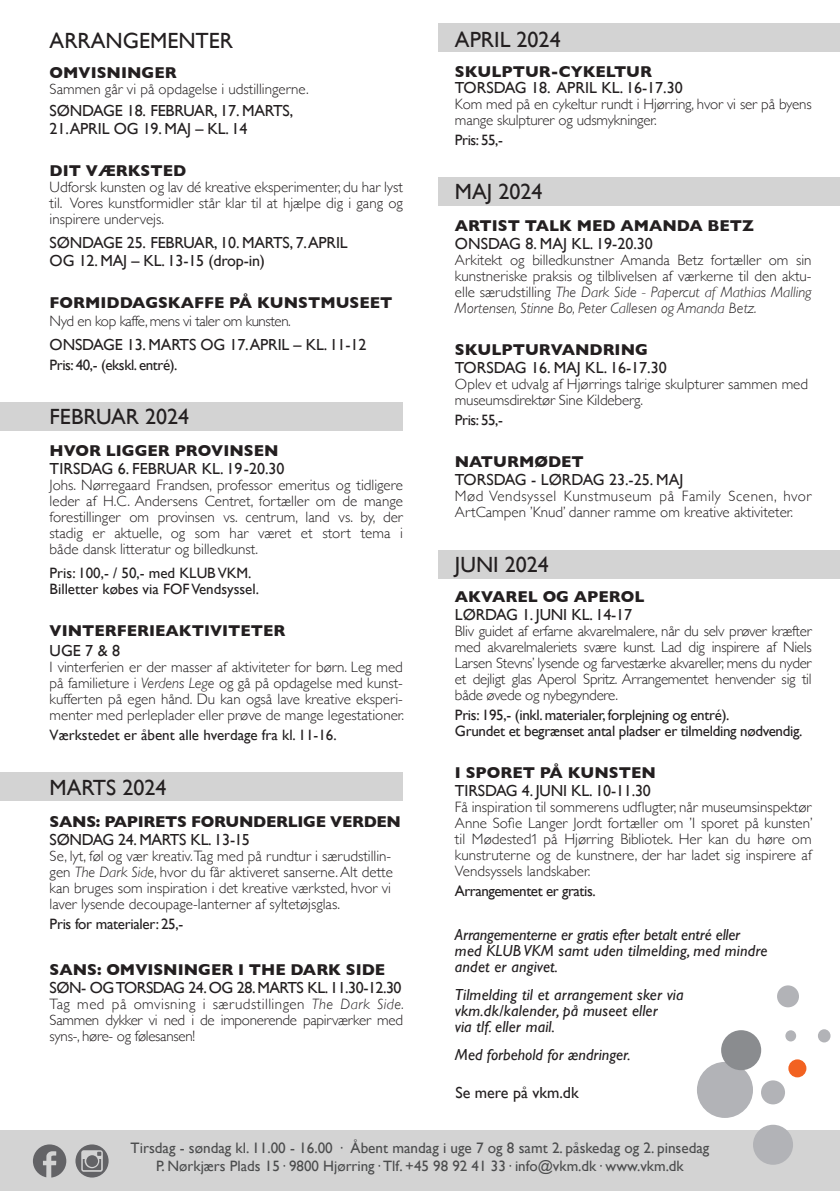
<style>
.page{position:relative;width:840px;height:1191px;background:#fff}
.page>*{position:absolute;margin:0;border:0;box-sizing:border-box;transform-origin:0 0}
.t1{font:22px "Gill Sans";color:#231f20}
.t2{font:16px/18px "Gill Sans";letter-spacing:-.01em;color:#231f20}
.t3{font:700 16px "Gill Sans";color:#231f20}
.t4{font:italic 16px/16px "Gill Sans";letter-spacing:.01em;color:#231f20}
.t5{font:italic 16px "Gill Sans";letter-spacing:-.01em;color:#231f20}
.t6{font:16px "Gill Sans";letter-spacing:-.03em;color:#231f20}
.t7{font:700 16px "Gill Sans";letter-spacing:-.02em;color:#231f20}
.t8{font:15.2px "Gill Sans";color:#4b4c4d}
.t9{font:300 15px/16px "Gill Sans";color:#231f20;text-align:justify}
.t10{font:300 15px/16px "Gill Sans";letter-spacing:-.02em;color:#231f20}
.t11{font:15px "Gill Sans";letter-spacing:-.02em;color:#231f20}
.t12{font:15px "Gill Sans";color:#231f20}
.t13{font:15px "Gill Sans";color:#4b4c4d}
.t14{font:300 15px "Gill Sans";letter-spacing:.035em;color:#231f20}
.t15{font:300 15px "Gill Sans";letter-spacing:-.03em;color:#231f20}
.s1{font-style:italic}
.s2{font-family:"Work Sans"}
</style>
<div class="page">
<div style="left:438px;top:24px;width:401px;height:28px;background:#d3d3d3"></div>
<div style="left:0;top:772px;width:403px;height:29px;background:#d3d3d3"></div>
<div style="left:0;top:402px;width:403px;height:29px;background:#d3d3d3"></div>
<div style="left:0;top:1130px;width:839px;height:61px;background:#d3d3d3"></div>
<div style="left:438px;top:177px;width:401px;height:29px;background:#d3d3d3"></div>
<svg style="left:75px;top:1144px;width:33px;height:33px"></svg>
<svg style="left:33px;top:1144px;width:33px;height:33px"></svg>
<div style="left:760px;top:1080px;width:24px;height:24px;background:#b2b3b7;border-radius:50%"></div>
<div style="left:788px;top:1059px;width:18px;height:18px;background:#f26221;border-radius:50%"></div>
<div style="left:696px;top:1062px;width:56px;height:56px;background:#b2b3b7;border-radius:50%"></div>
<div style="left:752px;top:1124px;width:40px;height:40px;background:#b2b3b7;border-radius:50%"></div>
<div style="left:776px;top:985px;width:22px;height:22px;background:#b2b3b7;border-radius:50%"></div>
<div style="left:720px;top:1030px;width:40px;height:40px;background:#8a8c8f;border-radius:50%"></div>
<div style="left:785px;top:1030px;width:10px;height:11px;background:#b2b3b7;border-radius:50%"></div>
<div style="left:817px;top:1029px;width:13px;height:13px;background:#b2b3b7;border-radius:50%"></div>
<div style="left:438px;top:550px;width:401px;height:29px;background:#d3d3d3"></div>
<p class="t1" style="left:50px;top:27px;width:185px">ARRANGEMENTER</p>
<p class="t3" style="left:50px;top:59px;width:128px">OMVISNINGER</p>
<p class="t9" style="left:50px;top:80px;width:260px">Sammen går vi på opdagelse i udstillingerne.</p>
<p class="t2" style="left:50px;top:101px;width:245px">SØNDAGE 18. FEBRUAR, 17. MARTS,<br>21.APRIL OG 19. MAJ – KL. 14</p>
<p class="t3" style="left:50px;top:157px;width:138px">DIT VÆRKSTED</p>
<p class="t9" style="left:50px;top:178px;width:354px">Udforsk kunsten og lav dé kreative eksperimenter, du har lyst til. Vores kunstformidler står klar til at hjælpe dig i gang og inspirere undervejs.</p>
<p class="t2" style="left:50px;top:233px;width:299px">SØNDAGE 25. FEBRUAR, 10. MARTS, 7.APRIL</p>
<p class="t2" style="left:50px;top:251px;width:217px">OG 12. MAJ – KL. 13-15 (drop-in)</p>
<p class="t3" style="left:50px;top:289px;width:344px">FORMIDDAGSKAFFE PÅ KUNSTMUSEET</p>
<p class="t15" style="left:50px;top:309px;width:243px">Nyd en kop kaffe, mens vi taler om kunsten.</p>
<p class="t2" style="left:50px;top:335px;width:318px">ONSDAGE 13. MARTS OG 17.APRIL – KL. 11-12</p>
<p class="t11" style="left:50px;top:356px;width:129px">Pris: 40,- (ekskl. entré).</p>
<p class="t1" style="left:50px;top:404px;width:141px">FEBRUAR 2024</p>
<p class="t3" style="left:50px;top:438px;width:230px">HVOR LIGGER PROVINSEN</p>
<p class="t2" style="left:50px;top:459px;width:236px">TIRSDAG 6. FEBRUAR KL. 19 -20.30</p>
<p class="t9" style="left:50px;top:476px;width:354px">Johs. Nørregaard Frandsen, professor emeritus og tidligere</p>
<p class="t9" style="left:50px;top:492px;width:354px">leder af H.C. Andersens Centret, fortæller om de mange</p>
<p class="t9" style="left:50px;top:508px;width:354px">forestillinger om provinsen vs. centrum, land vs. by, der</p>
<p class="t9" style="left:50px;top:524px;width:354px">stadig er aktuelle, og som har været et stort tema i</p>
<p class="t9" style="left:50px;top:540px;width:210px">både dansk litteratur og billedkunst.</p>
<p class="t12" style="left:50px;top:564px;width:203px">Pris: 100,- / 50,- med KLUB VKM.</p>
<p class="t12" style="left:50px;top:580px;width:211px">Billetter købes via FOF Vendsyssel.</p>
<p class="t3" style="left:50px;top:618px;width:237px">VINTERFERIEAKTIVITETER</p>
<p class="t2" style="left:50px;top:641px;width:72px">UGE 7 &amp; 8</p>
<p class="t9" style="left:50px;top:658px;width:356px">I vinterferien er der masser af aktiviteter for børn. Leg med på familieture i <span class="s1">Verdens Lege</span> og gå på opdagelse med kunst&shy;kufferten på egen hånd. Du kan også lave kreative eksperi&shy;menter med perleplader eller prøve de mange legestationer.</p>
<p class="t12" style="left:50px;top:726px;width:288px">Værkstedet er åbent alle hverdage fra kl. 11-16.</p>
<p class="t1" style="left:50px;top:774px;width:118px">MARTS 2024</p>
<p class="t7" style="left:50px;top:808px;width:353px">SANS: PAPIRETS FORUNDERLIGE VERDEN</p>
<p class="t2" style="left:50px;top:830px;width:201px">SØNDAG 24. MARTS KL. 13-15</p>
<p class="t9" style="left:50px;top:847px;width:344px;text-align:left">Se, lyt, føl og vær kreativ.Tag med på rundtur i særudstillin&shy;gen <span class="s1">The Dark Side</span>, hvor du får aktiveret sanserne. Alt dette kan bruges som inspiration i det kreative værksted, hvor vi laver lysende decoupage-lanterner af syltetøjsglas.</p>
<p class="t11" style="left:50px;top:914px;width:135px">Pris for materialer: 25,-</p>
<p class="t3" style="left:50px;top:956px;width:337px">SANS: OMVISNINGER I THE DARK SIDE</p>
<p class="t6" style="left:50px;top:977px;width:353px">SØN- OG TORSDAG 24. OG 28. MARTS KL. 11.30-12.30</p>
<p class="t9" style="left:50px;top:995px;width:356px">Tag med på omvisning i særudstillingen <span class="s1">The Dark Side.<br></span>Sammen dykker vi ned i de imponerende papirværker med syns-, høre- og følesansen!</p>
<p class="t1" style="left:454px;top:26px;width:107px">APRIL 2024</p>
<p class="t3" style="left:454px;top:59px;width:198px">SKULPTUR-CYKELTUR</p>
<p class="t2" style="left:454px;top:78px;width:229px">TORSDAG 18. APRIL KL. 16-17.30</p>
<p class="t9" style="left:454px;top:95px;width:358px">Kom med på en cykeltur rundt i Hjørring, hvor vi ser på byens mange skulpturer og udsmykninger.</p>
<p class="t11" style="left:454px;top:131px;width:49px">Pris: 55,-</p>
<p class="t1" style="left:454px;top:179px;width:89px">MAJ 2024</p>
<p class="t3" style="left:454px;top:213px;width:300px">ARTIST TALK MED AMANDA BETZ</p>
<p class="t2" style="left:454px;top:235px;width:199px">ONSDAG 8. MAJ KL. 19-20.30</p>
<p class="t9" style="left:454px;top:251px;width:358px">Arkitekt og billedkunstner Amanda Betz fortæller om sin kunstneriske praksis og tilblivelsen af værkerne til den aktu&shy;elle særudstilling <span class="s1">The Dark Side - Papercut af Mathias Malling Mortensen, Stinne Bo, Peter Callesen og Amanda Betz.</span></p>
<p class="t3" style="left:454px;top:337px;width:194px">SKULPTURVANDRING</p>
<p class="t2" style="left:454px;top:359px;width:213px">TORSDAG 16. MAJ KL. 16-17.30</p>
<p class="t9" style="left:454px;top:375px;width:354px">Oplev et udvalg af Hjørrings talrige skulpturer sammen med museumsdirektør Sine Kildeberg.</p>
<p class="t11" style="left:454px;top:411px;width:49px">Pris: 55,-</p>
<p class="t3" style="left:454px;top:449px;width:130px">NATURMØDET</p>
<p class="t2" style="left:454px;top:471px;width:230px">TORSDAG - LØRDAG 23.-25. MAJ</p>
<p class="t14" style="left:454px;top:484px;width:358px">Mød Vendsyssel Kunstmuseum på Family Scenen, hvor</p>
<p class="t9" style="left:454px;top:503px;width:339px">ArtCampen ’Knud’ danner ramme om kreative aktiviteter.</p>
<p class="t1" style="left:454px;top:551px;width:95px">JUNI 2024</p>
<p class="t3" style="left:454px;top:583px;width:191px">AKVAREL OG APEROL</p>
<p class="t2" style="left:454px;top:605px;width:178px">LØRDAG 1. JUNI KL. 14-17</p>
<p class="t10" style="left:454px;top:622px;width:358px">Bliv guidet af erfarne akvarelmalere, når du selv prøver kræfter med akvarelmaleriets svære kunst. Lad dig inspirere af Niels</p>
<p class="t10" style="left:454px;top:654px;width:358px">Larsen Stevns’ lysende og farvestærke akvareller, mens du nyder</p>
<p class="t10" style="left:454px;top:670px;width:358px">et dejligt glas Aperol Spritz. Arrangementet henvender sig til både øvede og nybegyndere.</p>
<p class="t11" style="left:454px;top:706px;width:276px">Pris: 195,- (inkl. materialer, forplejning og entré).</p>
<p class="t11" style="left:454px;top:722px;width:349px">Grundet et begrænset antal pladser er tilmelding nødvendig.</p>
<p class="t3" style="left:454px;top:759px;width:202px">I SPORET PÅ KUNSTEN</p>
<p class="t2" style="left:454px;top:781px;width:197px">TIRSDAG 4. JUNI KL. 10-11.30</p>
<p class="t9" style="left:454px;top:798px;width:359px">Få inspiration til sommerens udflugter, når museumsinspektør Anne Sofie Langer Jordt fortæller om ’I sporet på kunsten’ til Mødested<span class="s2">1</span> på Hjørring Bibliotek. Her kan du høre om kunstruterne og de kunstnere, der har ladet sig inspirere af Vendsyssels landskaber.</p>
<p class="t11" style="left:454px;top:882px;width:142px">Arrangementet er gratis.</p>
<p class="t5" style="left:454px;top:925px;width:286px">Arrangementerne er gratis efter betalt entré eller</p>
<p class="t4" style="left:454px;top:942px;width:314px">med KLUB VKM samt uden tilmelding, med mindre</p>
<p class="t4" style="left:454px;top:958px;width:105px">andet er angivet.</p>
<p class="t4" style="left:454px;top:986px;width:230px">Tilmelding til et arrangement sker via vkm.dk/kalender, på museet eller</p>
<p class="t4" style="left:454px;top:1018px;width:101px">via tlf. eller mail.</p>
<p class="t4" style="left:454px;top:1046px;width:177px">Med forbehold for ændringer.</p>
<p class="t2" style="left:455px;top:1083px;width:125px">Se mere på vkm.dk</p>
<p class="t8" style="left:130px;top:1138px;width:580px">Tirsdag - søndag kl. 11.00 - 16.00 · Åbent mandag i uge 7 og 8 samt 2. påskedag og 2. pinsedag</p>
<p class="t13" style="left:156px;top:1157px;width:529px">P. Nørkjærs Plads 15· 9800 Hjørring· Tlf. +45 98 92 41 33· info@vkm.dk· www.vkm.dk</p>
</div>
